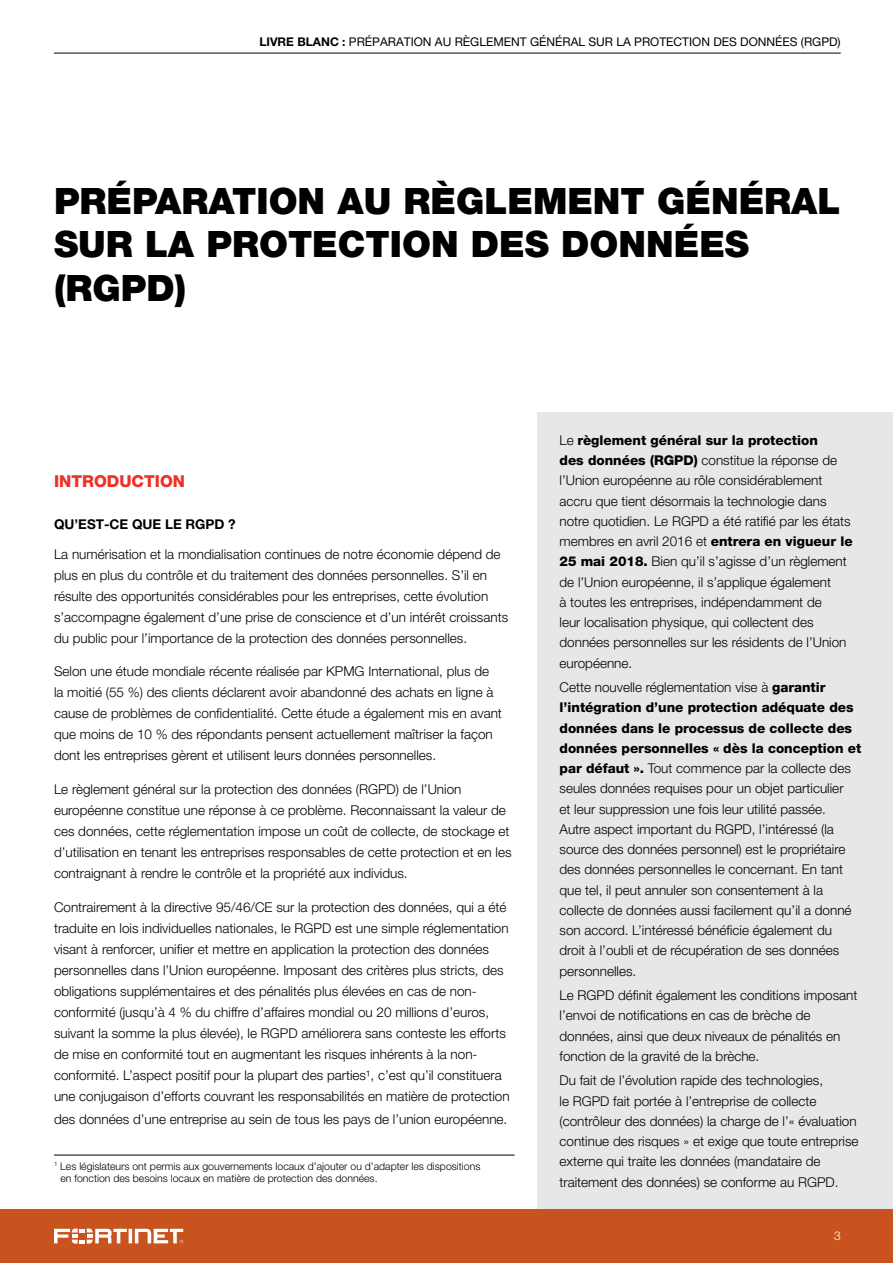
<style>
.page{position:relative;width:893px;height:1263px;background:#fff}
.page>*{position:absolute;margin:0;border:0;box-sizing:border-box;transform-origin:0 0}
.t1{font:900 36.45px/43.7px "Helvetica Neue LT Pro";color:#000}
.t2{font:800 16.5px "Helvetica Neue LT Pro";color:#ee3124}
.t3{font:300 13.5px/20.2px "Helvetica Neue LT Pro";color:#000}
.t4{font:700 13.5px "Helvetica Neue LT Pro";color:#000}
.t5{font:12px "Helvetica Neue LT Pro";color:#000}
.t6{font:300 12px "Helvetica Neue LT Pro";color:#fff}
.t7{font:300 10.5px/12.6px "Helvetica Neue LT Pro";color:#000}
.s1{font-weight:700}
.s2{font-weight:800}
</style>
<div class="page">
<div style="left:0;top:1209px;width:893px;height:54px;background:#c8531f"></div>
<svg style="left:54px;top:1228px;width:129px;height:15px"></svg>
<hr style="left:54px;top:53px;width:787px;height:1px;background:#000">
<div style="left:537px;top:412px;width:356px;height:797px;background:#e6e7e8"></div>
<hr style="left:54px;top:1155px;width:460px;height:1px;background:#000">
<p class="t5" style="left:259px;top:35px;width:583px"><span class="s1">LIVRE BLANC :</span> PRÉPARATION AU RÈGLEMENT GÉNÉRAL SUR LA PROTECTION DES DONNÉES (RGPD)</p>
<h1 class="t1" style="left:54px;top:179px;width:788px">PRÉPARATION AU RÈGLEMENT GÉNÉRAL<br>SUR LA PROTECTION DES DONNÉES (RGPD)</h1>
<p class="t2" style="left:54px;top:471px;width:133px">INTRODUCTION</p>
<p class="t4" style="left:54px;top:516px;width:183px">QU’EST-CE QUE LE RGPD ?</p>
<p class="t3" style="left:54px;top:543px;width:456px;line-height:21px">La numérisation et la mondialisation continues de notre économie dépend de plus en plus du contrôle et du traitement des données personnelles. S’il en résulte des opportunités considérables pour les entreprises, cette évolution s’accompagne également d’une prise de conscience et d’un intérêt croissants du public pour l’importance de la protection des données personnelles.</p>
<p class="t3" style="left:54px;top:661px;width:449px;line-height:21px">Selon une étude mondiale récente réalisée par KPMG International, plus de la moitié (55 %) des clients déclarent avoir abandonné des achats en ligne à cause de problèmes de confidentialité. Cette étude a également mis en avant que moins de 10 % des répondants pensent actuellement maîtriser la façon dont les entreprises gèrent et utilisent leurs données personnelles.</p>
<p class="t3" style="left:54px;top:778px;width:459px;line-height:21px">Le règlement général sur la protection des données (RGPD) de l’Union européenne constitue une réponse à ce problème. Reconnaissant la valeur de ces données, cette réglementation impose un coût de collecte, de stockage et d’utilisation en tenant les entreprises responsables de cette protection et en les contraignant à rendre le contrôle et la propriété aux individus.</p>
<p class="t3" style="left:54px;top:896px;width:457px;line-height:21px">Contrairement à la directive 95/46/CE sur la protection des données, qui a été traduite en lois individuelles nationales, le RGPD est une simple réglementation visant à renforcer, unifier et mettre en application la protection des données personnelles dans l’Union européenne. Imposant des critères plus stricts, des obligations supplémentaires et des pénalités plus élevées en cas de non&shy;conformité (jusqu’à 4 % du chiffre d’affaires mondial ou 20 millions d’euros, suivant la somme la plus élevée), le RGPD améliorera sans conteste les efforts de mise en conformité tout en augmentant les risques inhérents à la non&shy;conformité. L’aspect positif pour la plupart des parties¹, c’est qu’il constituera une conjugaison d’efforts couvrant les responsabilités en matière de protection</p>
<p class="t3" style="left:54px;top:1108px;width:455px">des données d’une entreprise au sein de tous les pays de l’union européenne.</p>
<p class="t7" style="left:60px;top:1159px;width:421px;text-indent:-6px"><sup>1</sup> Les législateurs ont permis aux gouvernements locaux d’ajouter ou d’adapter les dispositions en fonction des besoins locaux en matière de protection des données.</p>
<p class="t3" style="left:559px;top:429px;width:295px">Le <span class="s2">règlement général sur la protection<br>des données (RGPD)</span> constitue la réponse de l’Union européenne au rôle considérablement accru que tient désormais la technologie dans notre quotidien. Le RGPD a été ratifié par les états membres en avril 2016 et <span class="s2">entrera en vigueur le 25 mai 2018.</span> Bien qu’il s’agisse d’un règlement de l’Union européenne, il s’applique également<br>à toutes les entreprises, indépendamment de<br>leur localisation physique, qui collectent des données personnelles sur les résidents de l’Union européenne.</p>
<p class="t3" style="left:559px;top:677px;width:303px">Cette nouvelle réglementation vise à <span class="s2">garantir l’intégration d’une protection adéquate des données dans le processus de collecte des données personnelles « dès la conception et par défaut ».</span> Tout commence par la collecte des seules données requises pour un objet particulier<br>et leur suppression une fois leur utilité passée.<br>Autre aspect important du RGPD, l’intéressé (la source des données personnel) est le propriétaire des données personnelles le concernant. En tant que tel, il peut annuler son consentement à la collecte de données aussi facilement qu’il a donné son accord. L’intéressé bénéficie également du<br>droit à l’oubli et de récupération de ses données personnelles.</p>
<p class="t3" style="left:559px;top:985px;width:300px">Le RGPD définit également les conditions imposant l’envoi de notifications en cas de brèche de données, ainsi que deux niveaux de pénalités en fonction de la gravité de la brèche.</p>
<p class="t3" style="left:559px;top:1070px;width:301px">Du fait de l’évolution rapide des technologies,<br>le RGPD fait portée à l’entreprise de collecte (contrôleur des données) la charge de l’« évaluation continue des risques » et exige que toute entreprise externe qui traite les données (mandataire de traitement des données) se conforme au RGPD.</p>
<p class="t6" style="left:834px;top:1229px;width:8px">3</p>
</div>
